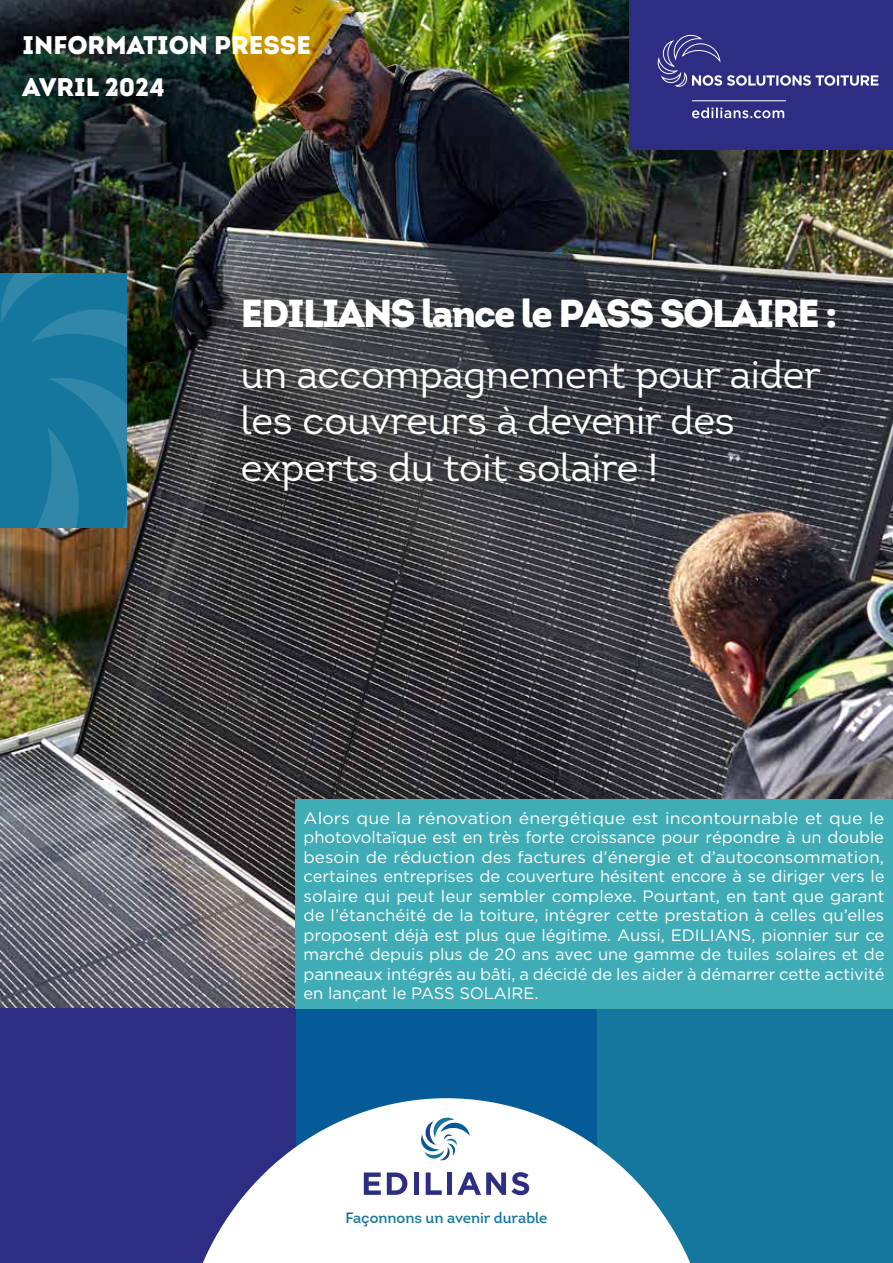
<style>
.page{position:relative;width:893px;height:1263px;background:#fff}
.page>*{position:absolute;margin:0;border:0;box-sizing:border-box;transform-origin:0 0}
.t1{font:39px/46.8px "Intro";letter-spacing:-.005em;color:#fff}
.t2{font:900 39px "Intro";letter-spacing:-.05em;color:#fff}
.t3{font:900 25.5px/42px "Intro";color:#fff}
.t4{font:16.5px/19.5px "Gotham HTF";letter-spacing:-.005em;color:#fff;text-align:justify;scale:1.07 1}
.t5{font:15px "Intro";letter-spacing:-.005em;color:#15779d}
</style>
<div class="page">
<img style="left:0;top:0;width:893px;height:1008px">
<div style="left:296px;top:1008px;width:301px;height:255px;background:#055b97"></div>
<div style="left:0;top:1008px;width:296px;height:255px;background:#2d2e83"></div>
<div style="left:597px;top:1008px;width:296px;height:255px;background:#15779d"></div>
<svg style="left:202px;top:1098px;width:489px;height:165px;fill:#fff"></svg>
<svg style="left:420px;top:1116px;width:50px;height:45px;background:#c6d9e6"></svg>
<svg style="left:364px;top:1172px;width:17px;height:23px"></svg>
<svg style="left:387px;top:1172px;width:20px;height:23px"></svg>
<hr style="left:414px;top:1172px;width:4px;height:23px;background:#2d2e83">
<svg style="left:426px;top:1172px;width:16px;height:23px"></svg>
<div style="left:447px;top:1172px;width:5px;height:23px;background:#2d2e83"></div>
<svg style="left:457px;top:1172px;width:72px;height:23px;background:#9e9ec5"></svg>
<svg style="left:197px;top:253px;width:682px;height:277px;background:#404247"></svg>
<svg style="left:0;top:273px;width:126px;height:255px;background:#1b7a9f"></svg>
<div style="left:296px;top:799px;width:597px;height:209px;background:#40acb6"></div>
<div style="left:629px;top:0;width:264px;height:150px;background:#2d2e83"></div>
<hr style="left:692px;top:100px;width:94px;height:1px;background:#fff">
<svg style="left:692px;top:108px;width:92px;height:10px"></svg>
<svg style="left:657px;top:34px;width:221px;height:53px"></svg>
<h2 class="t3" style="left:23px;top:24px;width:290px">INFORMATION PRESSE<br>AVRIL 2024</h2>
<h1 class="t2" style="left:241px;top:288px;width:598px">EDILIANS lance le PASS SOLAIRE :</h1>
<h1 class="t1" style="left:241px;top:351px;width:582px">un accompagnement pour aider les couvreurs à devenir des experts du toit solaire !</h1>
<p class="t4" style="left:304px;top:808px;width:545px">Alors que la rénovation énergétique est incontournable et que le photovoltaïque est en très forte croissance pour répondre à un double besoin de réduction des factures d’énergie et d’autoconsommation, certaines entreprises de couverture hésitent encore à se diriger vers le solaire qui peut leur sembler complexe. Pourtant, en tant que garant de l’étanchéité de la toiture, intégrer cette prestation à celles qu’elles proposent déjà est plus que légitime. Aussi, EDILIANS, pionnier sur ce marché depuis plus de 20 ans avec une gamme de tuiles solaires et de panneaux intégrés au bâti, a décidé de les aider à démarrer cette activité en lançant le PASS SOLAIRE.</p>
<p class="t5" style="left:345px;top:1209px;width:204px">Façonnons un avenir durable</p>
</div>
